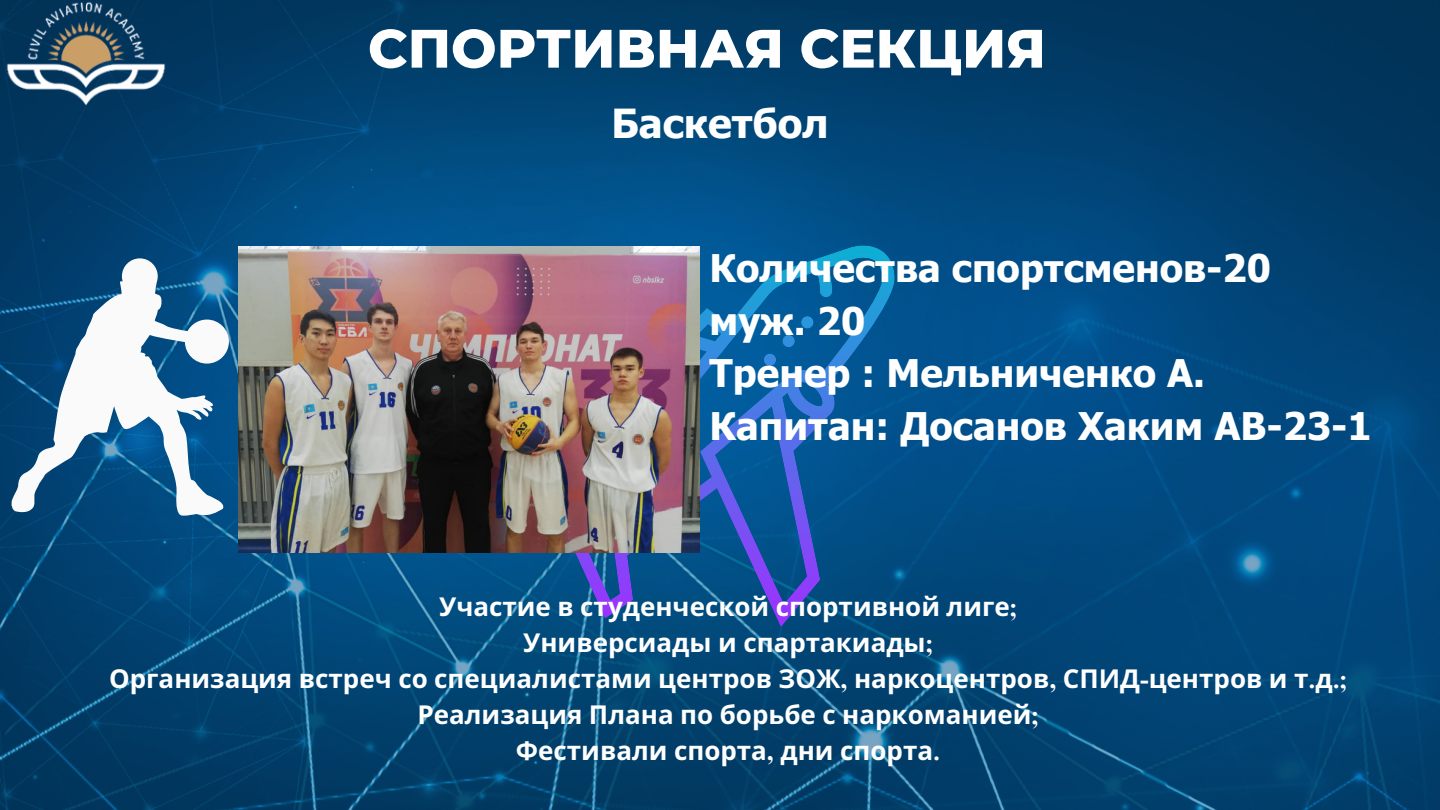
<style>
.page{position:relative;width:1440px;height:810px;background:#fff}
.page>*{position:absolute;margin:0;border:0;box-sizing:border-box;transform-origin:0 0}
.t1{font:800 54px "Montserrat";color:#fff}
.t2{font:700 40px "Tahoma";color:#fff}
.t3{font:700 38px/52.5px "Tahoma";color:#fff}
.t4{font:700 26px "Noto Sans";color:#fff}
.s1{font-family:"Times NRMT Pro"}
</style>
<div class="page">
<img style="left:0;top:0;width:1440px;height:810px">
<svg style="left:505px;top:245px;width:390px;height:382px"></svg>
<img style="left:0;top:0;width:172px;height:110px">
<img style="left:239px;top:246px;width:461px;height:306px">
<svg style="left:10px;top:258px;width:219px;height:259px"></svg>
<p class="t1" style="left:368px;top:15px;width:679px">СПОРТИВНАЯ СЕКЦИЯ</p>
<p class="t2" style="left:611px;top:98px;width:219px">Баскетбол</p>
<h1 class="t3" style="left:710px;top:241px;width:664px">Количества спортсменов-20 муж. 20<br>Тренер : Мельниченко А.<br>Капитан: Досанов Хаким АВ-23-1</h1>
<h2 class="t4" style="left:439px;top:588px;width:579px">Участие в студенческой спортивной лиге<span class="s1">;</span></h2>
<p class="t4" style="left:523px;top:624px;width:411px">Универсиады и спартакиады<span class="s1">;</span></p>
<p class="t4" style="left:109px;top:660px;width:1239px">Организация встреч со специалистами центров ЗОЖ<span class="s1">,</span> наркоцентров<span class="s1">,</span> СПИД<span class="s1">-</span>центров и т<span class="s1">.</span>д<span class="s1">.;</span></p>
<p class="t4" style="left:417px;top:696px;width:623px">Реализация Плана по борьбе с наркоманией<span class="s1">;</span></p>
<p class="t4" style="left:516px;top:732px;width:426px">Фестивали спорта<span class="s1">,</span> дни спорта<span class="s1">.</span></p>
</div>
